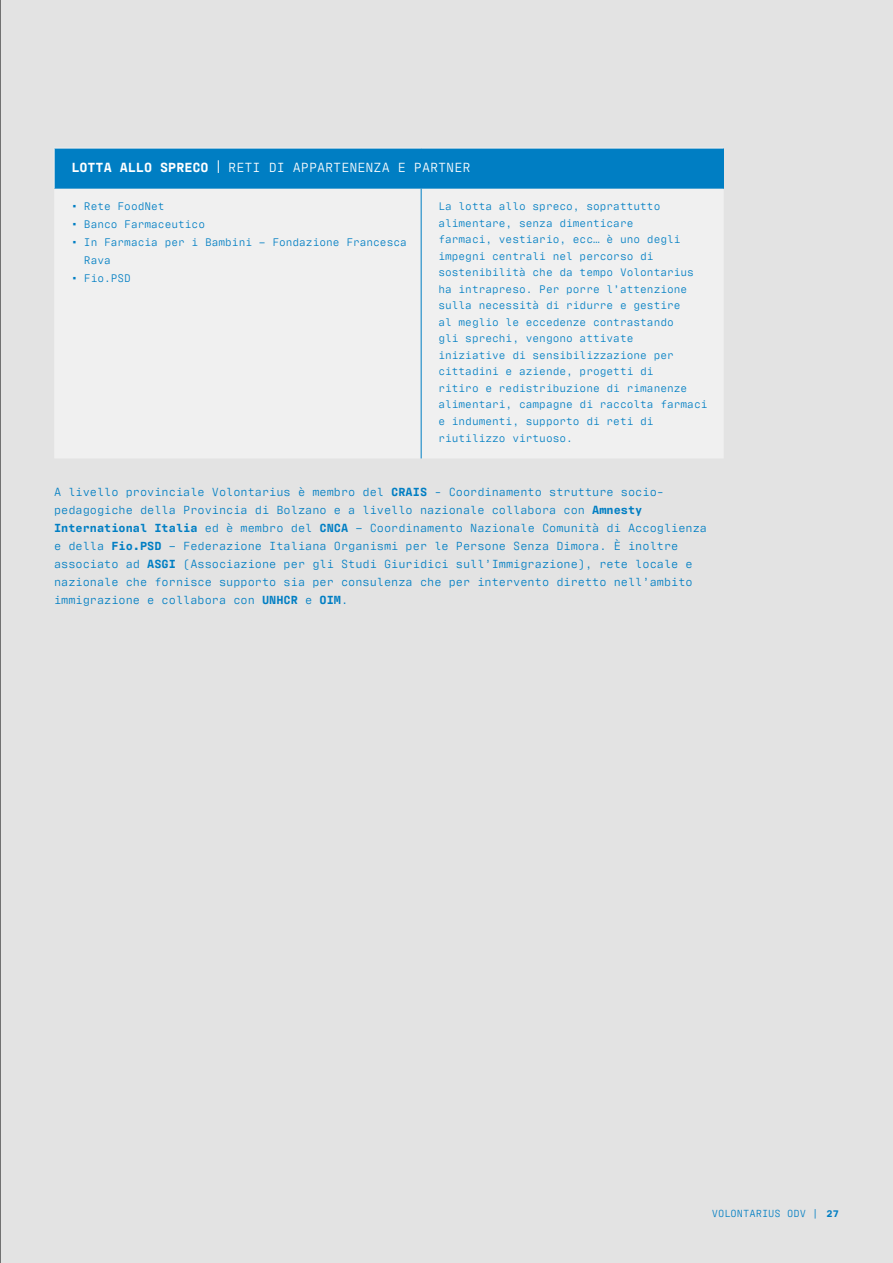
<style>
.page{position:relative;width:893px;height:1263px;background:#e3e3e3}
.page>*{position:absolute;margin:0;border:0;box-sizing:border-box;transform-origin:0 0}
.t1{font:13.5px "Antarctican Mono";color:#fff}
.t2{font:12px/18px "Antarctican Mono";color:#007ec3}
.t3{font:11.25px/16.5px "Antarctican Mono";color:#007ec3}
.t4{font:10.5px "Antarctican Mono";color:#007ec3}
.s1{font-weight:700}
.s2{font-family:"Arial"}
</style>
<div class="page">
<hr style="left:0;top:0;width:1px;height:1263px;background:#000">
<div style="left:54px;top:148px;width:670px;height:41px;background:#007ec3"></div>
<div style="left:55px;top:189px;width:668px;height:269px;background:#f0f0f0"></div>
<hr style="left:421px;top:189px;width:1px;height:269px;background:#007ec3">
<hr style="left:54px;top:148px;width:367px;height:1px;background:#f0f0f0">
<hr style="left:421px;top:148px;width:303px;height:1px;background:#f0f0f0">
<hr style="left:54px;top:148px;width:1px;height:41px;background:#f0f0f0">
<p class="t1" style="left:71px;top:157px;width:401px"><span class="s1">LOTTA ALLO SPRECO</span> <span class="s2">|</span> RETI DI APPARTENENZA E PARTNER</p>
<p class="t3" style="left:71px;top:197px;width:95px">• Rete FoodNet</p>
<p class="t3" style="left:71px;top:215px;width:135px">• Banco Farmaceutico</p>
<p class="t3" style="left:84px;top:232px;width:324px;line-height:18px;text-indent:-13px">• In Farmacia per i Bambini – Fondazione Francesca<br>Rava</p>
<p class="t3" style="left:71px;top:269px;width:61px">• Fio.PSD</p>
<p class="t3" style="left:438px;top:197px;width:271px">La lotta allo spreco, soprattutto alimentare, senza dimenticare<br>farmaci, vestiario, ecc… è uno degli impegni centrali nel percorso di sostenibilità che da tempo Volontarius ha intrapreso. Per porre l’attenzione sulla necessità di ridurre e gestire<br>al meglio le eccedenze contrastando<br>gli sprechi, vengono attivate<br>iniziative di sensibilizzazione per cittadini e aziende, progetti di<br>ritiro e redistribuzione di rimanenze alimentari, campagne di raccolta farmaci e indumenti, supporto di reti di riutilizzo virtuoso.</p>
<p class="t2" style="left:54px;top:481px;width:655px">A livello provinciale Volontarius è membro del <span class="s1">CRAIS</span> - Coordinamento strutture socio&shy;pedagogiche della Provincia di Bolzano e a livello nazionale collabora con <span class="s1">Amnesty International Italia</span> ed è membro del <span class="s1">CNCA</span> – Coordinamento Nazionale Comunità di Accoglienza e della <span class="s1">Fio.PSD</span> – Federazione Italiana Organismi per le Persone Senza Dimora. È inoltre associato ad <span class="s1">ASGI</span> (Associazione per gli Studi Giuridici sull’Immigrazione), rete locale e nazionale che fornisce supporto sia per consulenza che per intervento diretto nell’ambito immigrazione e collabora con <span class="s1">UNHCR</span> e <span class="s1">OIM</span>.</p>
<p class="t4" style="left:712px;top:1206px;width:129px">VOLONTARIUS ODV | <span class="s1">27</span></p>
</div>
